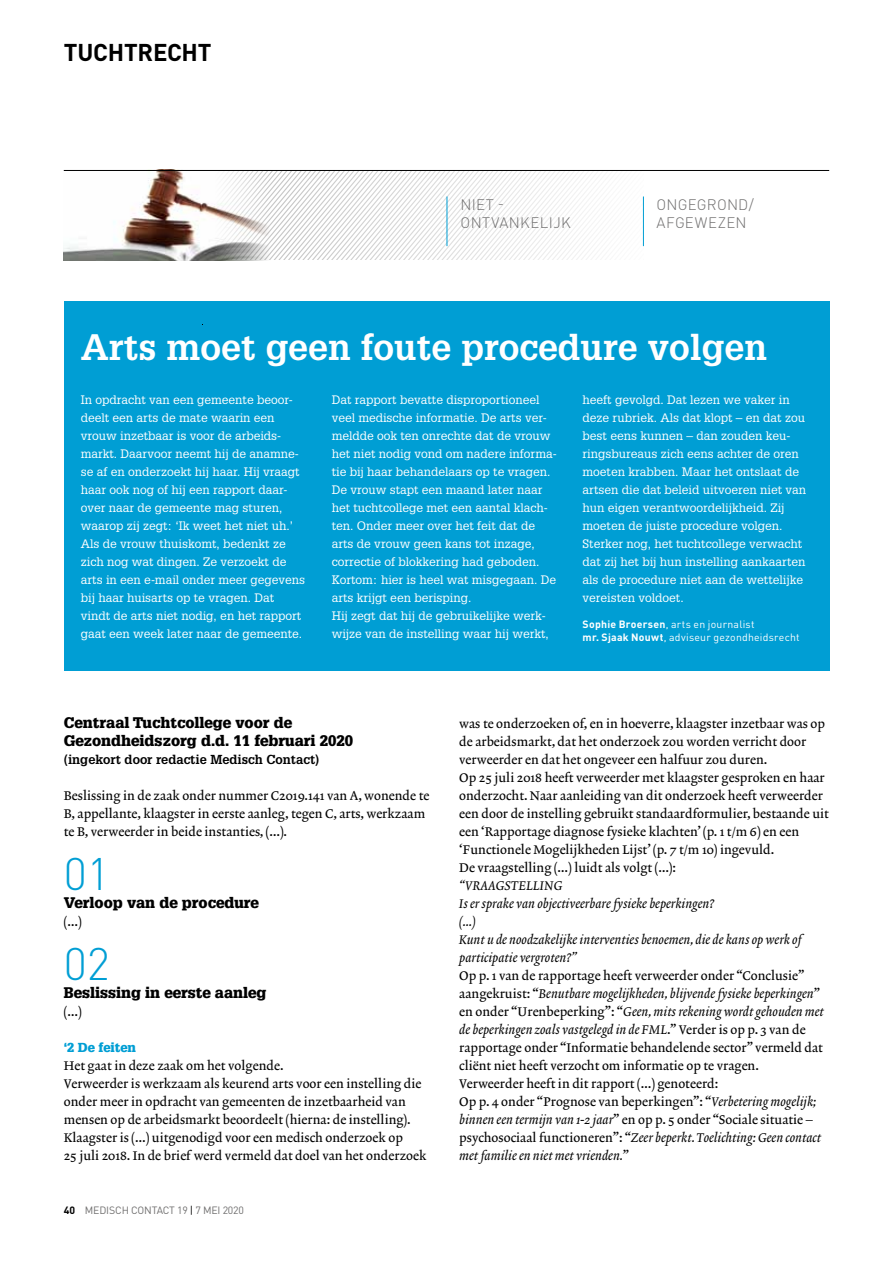
<style>
.page{position:relative;width:893px;height:1263px;background:#fff}
.page>*{position:absolute;margin:0;border:0;box-sizing:border-box;transform-origin:0 0}
.t1{font:300 45px "DINOT";color:#009ed4}
.t2{font:700 36px "Glypha LT Std";color:#fff}
.t3{font:700 24px "DINOT";letter-spacing:-.01em;color:#000}
.t4{font:900 15px/18px "Glypha LT Std";color:#000}
.t5{font:300 15px/18px "DINOT";letter-spacing:.015em;color:#706f6f}
.t6{font:12.75px/18px "Lexicon No 2 Roman A";color:#000}
.t7{font:12.75px/18px "Lexicon No 2 Italic A";color:#000}
.t8{font:700 12.75px "Glypha LT Std";color:#000}
.t9{font:900 12.75px "Glypha LT Std";color:#009ed4}
.t10{font:12px/18px "Glypha LT Std";color:#fff}
.t11{font:10.5px/13.5px "DINOT";letter-spacing:.02em;color:#fff}
.t12{font:10.5px "DINOT";letter-spacing:-.015em;color:#706f6f}
.s1{font-weight:700}
.s2{font-weight:700;color:#000}
.s3{color:#000}
.s4{font-family:"Lexicon No 2 Roman A"}
.s5{font-family:"Lexicon No 2 Italic A"}
</style>
<div class="page">
<svg style="left:290px;top:171px;width:354px;height:89px"></svg>
<hr style="left:447px;top:196px;width:1px;height:50px;background:#009ed4">
<hr style="left:643px;top:196px;width:1px;height:50px;background:#009ed4">
<img style="left:63px;top:170px;width:227px;height:90px">
<hr style="left:64px;top:170px;width:765px;height:1px;background:#000">
<div style="left:64px;top:301px;width:765px;height:370px;background:#009ed4"></div>
<h3 class="t3" style="left:64px;top:36px;width:149px">TUCHTRECHT</h3>
<p class="t5" style="left:461px;top:196px;width:112px">NIET -<br>ONTVANKELIJK</p>
<p class="t5" style="left:656px;top:196px;width:99px">ONGEGROND/<br>AFGEWEZEN</p>
<h2 class="t2" style="left:81px;top:325px;width:688px">Arts moet geen foute procedure volgen</h2>
<p class="t10" style="left:81px;top:391px;width:226px">In opdracht van een gemeente beoor&shy;deelt een arts de mate waarin een vrouw inzetbaar is voor de arbeids&shy;markt. Daarvoor neemt hij de anamne&shy;se af en onderzoekt hij haar. Hij vraagt haar ook nog of hij een rapport daar&shy;over naar de gemeente mag sturen, waarop zij zegt: ‘Ik weet het niet uh.’ Als de vrouw thuiskomt, bedenkt ze zich nog wat dingen. Ze verzoekt de arts in een e-mail onder meer gegevens bij haar huisarts op te vragen. Dat vindt de arts niet nodig, en het rapport gaat een week later naar de gemeente.</p>
<p class="t10" style="left:332px;top:391px;width:227px">Dat rapport bevatte disproportioneel veel medische informatie. De arts ver&shy;meldde ook ten onrechte dat de vrouw het niet nodig vond om nadere informa&shy;tie bij haar behandelaars op te vragen.<br>De vrouw stapt een maand later naar het tuchtcollege met een aantal klach&shy;ten. Onder meer over het feit dat de arts de vrouw geen kans tot inzage, correctie of blokkering had geboden.<br>Kortom: hier is heel wat misgegaan. De arts krijgt een berisping.<br>Hij zegt dat hij de gebruikelijke werk&shy;wijze van de instelling waar hij werkt,</p>
<p class="t10" style="left:583px;top:391px;width:225px">heeft gevolgd. Dat lezen we vaker in deze rubriek. Als dat klopt – en dat zou best eens kunnen – dan zouden keu&shy;ringsbureaus zich eens achter de oren moeten krabben. Maar het ontslaat de artsen die dat beleid uitvoeren niet van hun eigen verantwoordelijkheid. Zij moeten de juiste procedure volgen.<br>Sterker nog, het tuchtcollege verwacht dat zij het bij hun instelling aankaarten als de procedure niet aan de wettelijke vereisten voldoet.</p>
<p class="t11" style="left:583px;top:617px;width:219px"><span class="s1">Sophie Broersen</span>, arts en journalist<br><span class="s1">mr. Sjaak Nouwt</span>, adviseur gezondheidsrecht</p>
<p class="t4" style="left:64px;top:714px;width:291px">Centraal Tuchtcollege voor de<br>Gezondheidszorg d.d. 11 februari 2020</p>
<p class="t8" style="left:64px;top:752px;width:257px">(ingekort door redactie Medisch Contact)</p>
<p class="t6" style="left:64px;top:787px;width:367px">Beslissing in de zaak onder nummer C2019.141 van A, wonende te<br>B, appellante, klaagster in eerste aanleg, tegen C, arts, werkzaam te B, verweerder in beide instanties, (…).</p>
<h1 class="t1" style="left:64px;top:846px;width:48px">01</h1>
<p class="t4" style="left:64px;top:894px;width:196px">Verloop van de procedure</p>
<p class="t6" style="left:64px;top:913px;width:19px">(…)</p>
<h1 class="t1" style="left:64px;top:936px;width:48px">02</h1>
<p class="t4" style="left:64px;top:984px;width:204px">Beslissing in eerste aanleg</p>
<p class="t6" style="left:64px;top:1003px;width:19px">(…)</p>
<p class="t9" style="left:64px;top:1040px;width:74px">‘2 De feiten</p>
<p class="t6" style="left:64px;top:1057px;width:364px">Het gaat in deze zaak om het volgende.<br>Verweerder is werkzaam als keurend arts voor een instelling die onder meer in opdracht van gemeenten de inzetbaarheid van mensen op de arbeidsmarkt beoordeelt (hierna: de instelling).<br>Klaagster is (…) uitgenodigd voor een medisch onderzoek op<br>25 juli 2018. In de brief werd vermeld dat doel van het onderzoek</p>
<p class="t12" style="left:64px;top:1204px;width:182px"><span class="s2">40</span> MEDISCH CONTACT 19 <span class="s3">|</span> 7 MEI 2020</p>
<p class="t6" style="left:459px;top:715px;width:371px">was te onderzoeken of, en in hoeverre, klaagster inzetbaar was op de arbeidsmarkt, dat het onderzoek zou worden verricht door verweerder en dat het ongeveer een halfuur zou duren.<br>Op 25 juli 2018 heeft verweerder met klaagster gesproken en haar onderzocht. Naar aanleiding van dit onderzoek heeft verweerder een door de instelling gebruikt standaardformulier, bestaande uit een ‘Rapportage diagnose fysieke klachten’ (p. 1 t/m 6) en een ‘Functionele Mogelijkheden Lijst’ (p. 7 t/m 10) ingevuld.<br>De vraagstelling (…) luidt als volgt (…):</p>
<p class="t7" style="left:459px;top:877px;width:344px">“VRAAGSTELLING<br>Is er sprake van objectiveerbare fysieke beperkingen?<br>(…)<br>Kunt u de noodzakelijke interventies benoemen, die de kans op werk of participatie vergroten?”</p>
<p class="t6" style="left:459px;top:967px;width:347px">Op p. 1 van de rapportage heeft verweerder onder “Conclusie”</p>
<p class="t7" style="left:459px;top:985px;width:366px"><span class="s4">aangekruist: “</span>Benutbare mogelijkheden, blijvende fysieke beperkingen<span class="s4">” en onder “Urenbeperking”: “</span>Geen, mits rekening wordt gehouden met de beperkingen zoals vastgelegd in de FML<span class="s4">.” Verder is op p. 3 van de</span></p>
<p class="t6" style="left:459px;top:1039px;width:365px">rapportage onder “Informatie behandelende sector” vermeld dat cliënt niet heeft verzocht om informatie op te vragen.<br>Verweerder heeft in dit rapport (…) genoteerd:<br>Op p. 4 onder “Prognose van beperkingen”: “<span class="s5">Verbetering mogelijk; binnen een termijn van 1-2 jaar</span>” en op p. 5 onder “Sociale situatie –</p>
<p class="t7" style="left:459px;top:1129px;width:363px"><span class="s4">psychosociaal functioneren”: “</span>Zeer beperkt. Toelichting: Geen contact met familie en niet met vrienden.<span class="s4">”</span></p>
</div>
